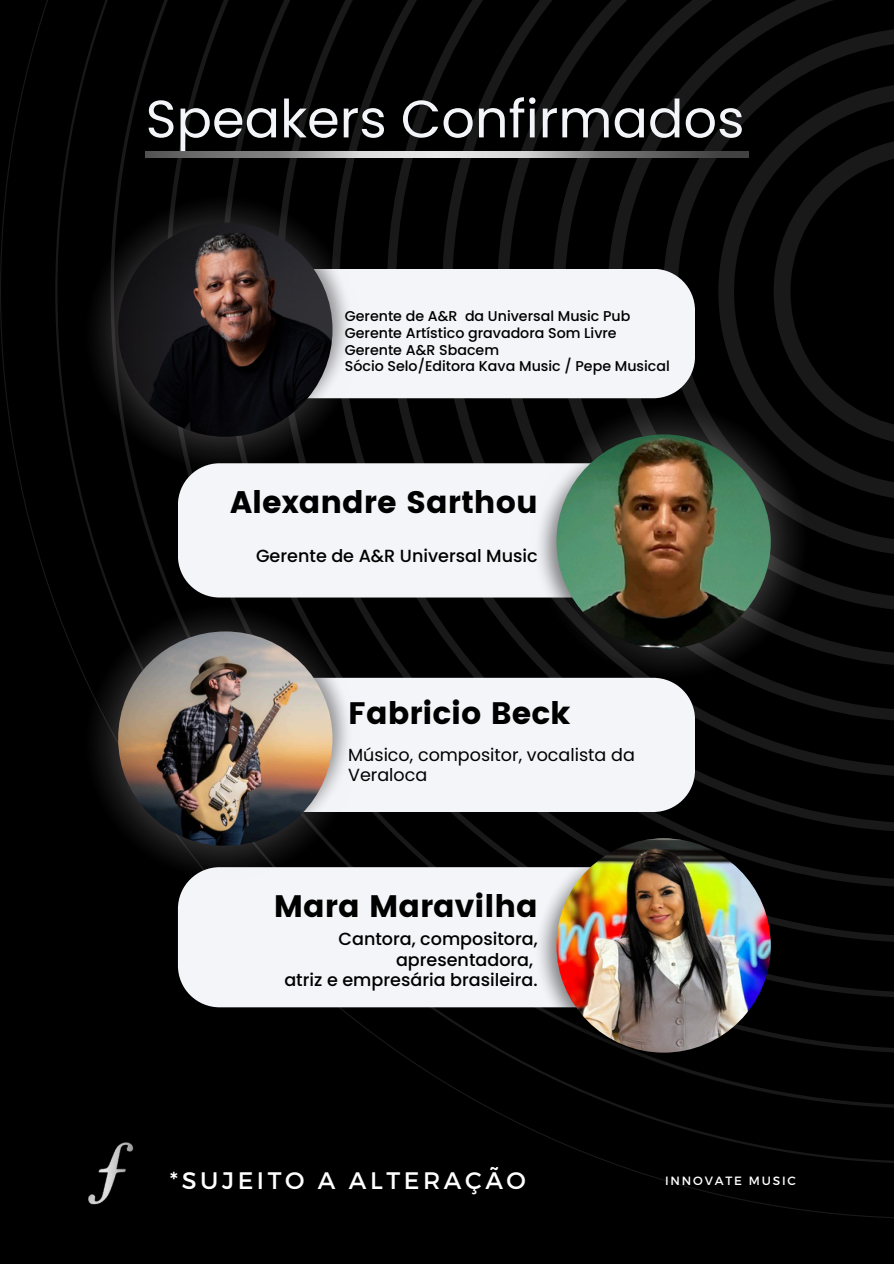
<style>
.page{position:relative;width:894px;height:1264px;background:#fff}
.page>*{position:absolute;margin:0;border:0;box-sizing:border-box;transform-origin:0 0}
.t1{font:52.5px "Poppins";color:#f3f5f9}
.t2{font:31.05px "Poppins";color:#000}
.t3{font:23.85px "Montserrat";letter-spacing:.15em;color:#fff}
.t4{font:500 17.55px/20.2px "Poppins";color:#000;text-align:right}
.t5{font:17.55px/19.8px "Poppins";color:#000}
.t6{font:500 14.25px/16.5px "Poppins";color:#000}
.t7{font:12px "Montserrat";letter-spacing:.15em;color:#fff}
</style>
<div class="page">
<div style="left:0;top:0;width:893px;height:1263px;background:#000"></div>
<svg style="left:331px;top:0;width:562px;height:886px"></svg>
<svg style="left:386px;top:0;width:507px;height:832px"></svg>
<svg style="left:442px;top:0;width:451px;height:777px"></svg>
<svg style="left:497px;top:0;width:396px;height:721px"></svg>
<svg style="left:552px;top:0;width:341px;height:666px"></svg>
<svg style="left:607px;top:0;width:286px;height:611px"></svg>
<svg style="left:663px;top:27px;width:230px;height:529px"></svg>
<svg style="left:718px;top:82px;width:175px;height:419px"></svg>
<svg style="left:773px;top:138px;width:120px;height:307px"></svg>
<img style="left:146px;top:152px;width:601px;height:5px">
<img style="left:88px;top:1142px;width:46px;height:63px">
<div style="left:155px;top:269px;width:539px;height:129px;background:#f3f5f9;border-radius:42px"></div>
<img style="left:116px;top:165px;width:285px;height:319px">
<img style="left:97px;top:193px;width:266px;height:280px">
<img style="left:118px;top:222px;width:214px;height:215px;border-radius:50%">
<div style="left:178px;top:463px;width:516px;height:134px;background:#f3f5f9;border-radius:42px"></div>
<img style="left:791px;top:401px;width:19px;height:280px">
<img style="left:499px;top:401px;width:292px;height:293px">
<img style="left:556px;top:434px;width:214px;height:214px;border-radius:50%">
<div style="left:178px;top:867px;width:516px;height:140px;background:#f3f5f9;border-radius:42px"></div>
<img style="left:499px;top:805px;width:292px;height:292px">
<img style="left:556px;top:838px;width:214px;height:214px;border-radius:50%">
<div style="left:155px;top:677px;width:539px;height:135px;background:#f3f5f9;border-radius:42px"></div>
<img style="left:102px;top:574px;width:299px;height:318px">
<img style="left:82px;top:602px;width:281px;height:280px">
<img style="left:118px;top:631px;width:214px;height:214px;border-radius:50%">
<p class="t1" style="left:146px;top:82px;width:600px">Speakers Confirmados</p>
<p class="t6" style="left:345px;top:308px;width:326px">Gerente de A&amp;R da Universal Music Pub Gerente Artístico gravadora Som Livre Gerente A&amp;R Sbacem<br>Sócio Selo/Editora Kava Music / Pepe Musical</p>
<h6 class="t2" style="left:230px;top:484px;width:309px">Alexandre Sarthou</h6>
<p class="t4" style="left:256px;top:545px;width:283px">Gerente de A&amp;R Universal Music</p>
<h2 class="t2" style="left:348px;top:695px;width:223px">Fabricio Beck</h2>
<h5 class="t5" style="left:348px;top:745px;width:288px">Músico, compositor, vocalista da<br>Veraloca</h5>
<p class="t2" style="left:274px;top:887px;width:265px">Mara Maravilha</p>
<h2 class="t4" style="left:284px;top:929px;width:255px">Cantora, compositora, apresentadora,<br>atriz e empresária brasileira.</h2>
<p class="t3" style="left:170px;top:1164px;width:357px">*SUJEITO A ALTERAÇÃO</p>
<p class="t7" style="left:665px;top:1172px;width:132px">INNOVATE MUSIC</p>
</div>
